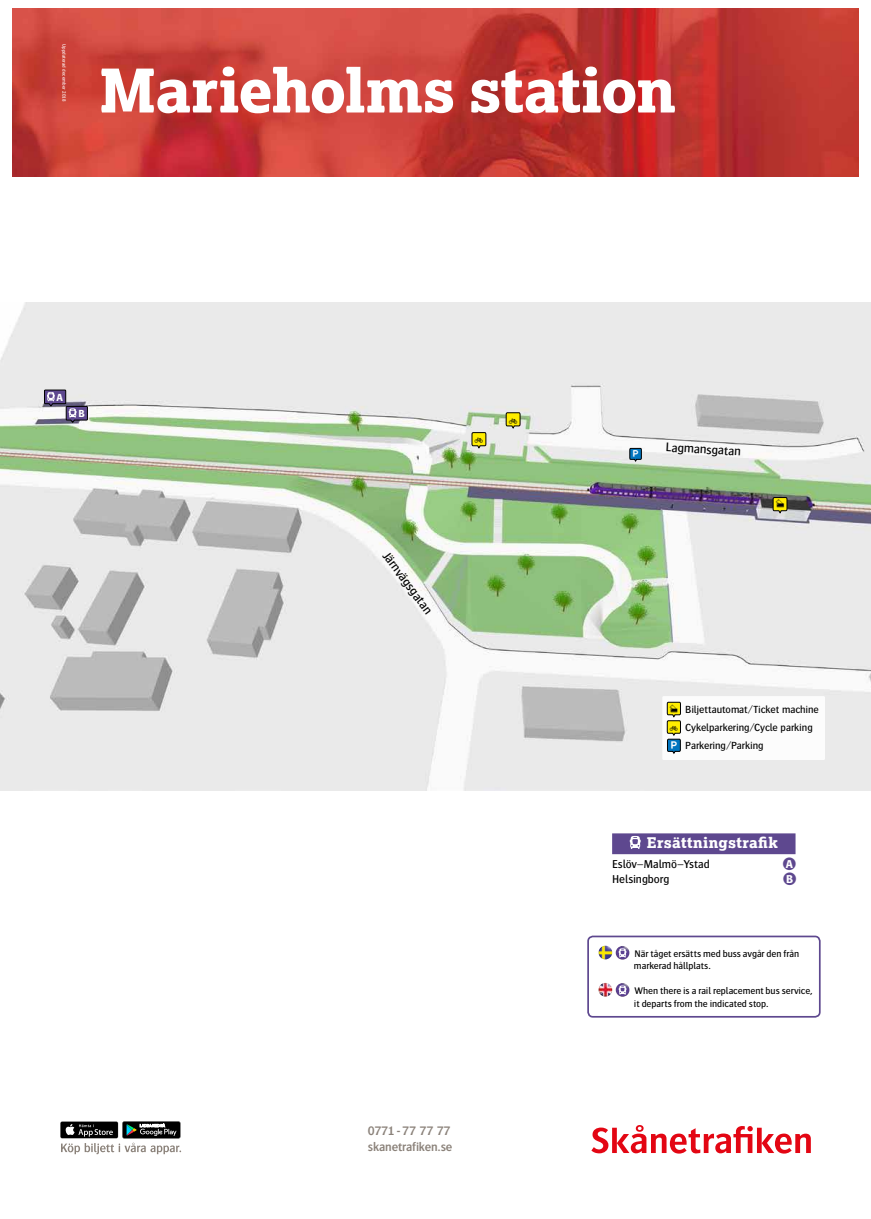
<style>
.page{position:relative;width:871px;height:1219px;background:#fff}
.page>*{position:absolute;margin:0;border:0;box-sizing:border-box;transform-origin:0 0}
.t1{font:800 60.2px "Lexia";letter-spacing:-.015em;color:#fff}
.t2{font:800 14.6px "Lexia";letter-spacing:.02em;color:#fff}
.t3{font:14.5px "Resepikto Banverket";color:#000}
.t4{font:13.8px "Resepikto Banverket";color:#000}
.t5{font:13.4px "Resepikto Banverket";color:#fff}
.t6{font:12.9px "Bosis Oresund Std";color:#000}
.t7{font:600 12.8px/15.7px "Bosis Oresund Std";letter-spacing:-.015em;color:#8b827a}
.t8{font:12.1px "Resepikto Banverket";color:#fff}
.t9{font:11.9px "Bosis Oresund Std";letter-spacing:-.005em;color:#000}
.t10{font:900 11.9px "Fotnot";color:#5e488f}
.t11{font:10.7px/18.2px "Bosis Oresund Std";letter-spacing:-.005em;color:#000}
.t12{font:700 10.7px "Bosis Oresund Std";color:#fff}
.t13{font:10px/12.3px "Bosis Oresund Std";letter-spacing:-.005em;color:#000}
.t14{font:5px "Bosis Oresund Std";color:#fff}
.s1{font-family:"Resepikto Banverket";font-size:13.8px}
.s2{font-family:"Bosis Oresund Std";font-weight:700;color:#fff}
</style>
<div class="page">
<img style="left:12px;top:8px;width:846px;height:168px">
<svg style="left:591px;top:1125px;width:219px;height:29px"></svg>
<svg style="left:60px;top:1122px;width:58px;height:16px"></svg>
<svg style="left:61px;top:1121px;width:120px;height:33px"></svg>
<img style="left:0;top:303px;width:870px;height:487px">
<svg style="left:471px;top:432px;width:15px;height:17px"></svg>
<svg style="left:505px;top:412px;width:15px;height:17px"></svg>
<svg style="left:629px;top:448px;width:12px;height:14px"></svg>
<svg style="left:772px;top:497px;width:15px;height:17px"></svg>
<div style="left:662px;top:696px;width:162px;height:64px;background:#fff"></div>
<svg style="left:666px;top:702px;width:15px;height:52px"></svg>
<div style="left:587px;top:936px;width:233px;height:82px;border:2px solid #5e488f;border-radius:5px"></div>
<img style="left:615px;top:946px;width:14px;height:14px;border-radius:7px">
<svg style="left:618px;top:948px;width:8px;height:9px"></svg>
<img style="left:598px;top:946px;width:14px;height:13px;border-radius:7px">
<img style="left:615px;top:983px;width:14px;height:14px;border-radius:7px">
<svg style="left:618px;top:985px;width:8px;height:10px"></svg>
<img style="left:598px;top:983px;width:14px;height:14px;border-radius:7px">
<div style="left:612px;top:833px;width:183px;height:21px;background:#5e488f"></div>
<svg style="left:629px;top:836px;width:11px;height:13px"></svg>
<svg style="left:44px;top:390px;width:44px;height:32px"></svg>
<p class="t14" style="left:67px;top:44px;width:59px;rotate:90deg">Uppdaterad december 2018</p>
<h1 class="t1" style="left:99px;top:52px;width:578px">Marieholms station</h1>
<p class="t12" style="left:56px;top:391px;width:8px">A</p>
<p class="t12" style="left:78px;top:408px;width:8px">B</p>
<p class="t6" style="left:391px;top:549px;width:75px;rotate:53deg">Järnvägsgatan</p>
<h3 class="t3" style="left:479px;top:433px;width:7px">o</h3>
<h3 class="t3" style="left:513px;top:413px;width:7px">o</h3>
<p class="t7" style="left:368px;top:1123px;width:86px">0771-77 77 77 skanetrafiken.se</p>
<p class="t8" style="left:635px;top:449px;width:6px">x</p>
<p class="t6" style="left:666px;top:440px;width:77px;rotate:3deg">Lagmansgatan</p>
<h3 class="t3" style="left:779px;top:498px;width:7px">g</h3>
<p class="t11" style="left:685px;top:700px;width:135px;text-indent:-11px"><span class="s1">g</span> Biljettautomat/Ticket machine<br>Cykelparkering/Cycle parking<br>Parkering/Parking</p>
<h3 class="t4" style="left:673px;top:721px;width:7px">o</h3>
<h3 class="t5" style="left:673px;top:740px;width:7px">x</h3>
<h2 class="t2" style="left:646px;top:833px;width:132px">Ersättningstrafik</h2>
<p class="t9" style="left:612px;top:857px;width:99px">Eslöv–Malmö–Ystad</p>
<p class="t10" style="left:783px;top:855px;width:14px">[<span class="s2">A</span></p>
<p class="t9" style="left:612px;top:873px;width:59px">Helsingborg</p>
<p class="t10" style="left:783px;top:871px;width:14px">[<span class="s2">B</span></p>
<p class="t13" style="left:633px;top:947px;width:167px">När tåget ersätts med buss avgår den från markerad hållplats.</p>
<p class="t13" style="left:633px;top:984px;width:180px;line-height:12.9px">When there is a rail replacement bus service, it departs from the indicated stop.</p>
</div>
